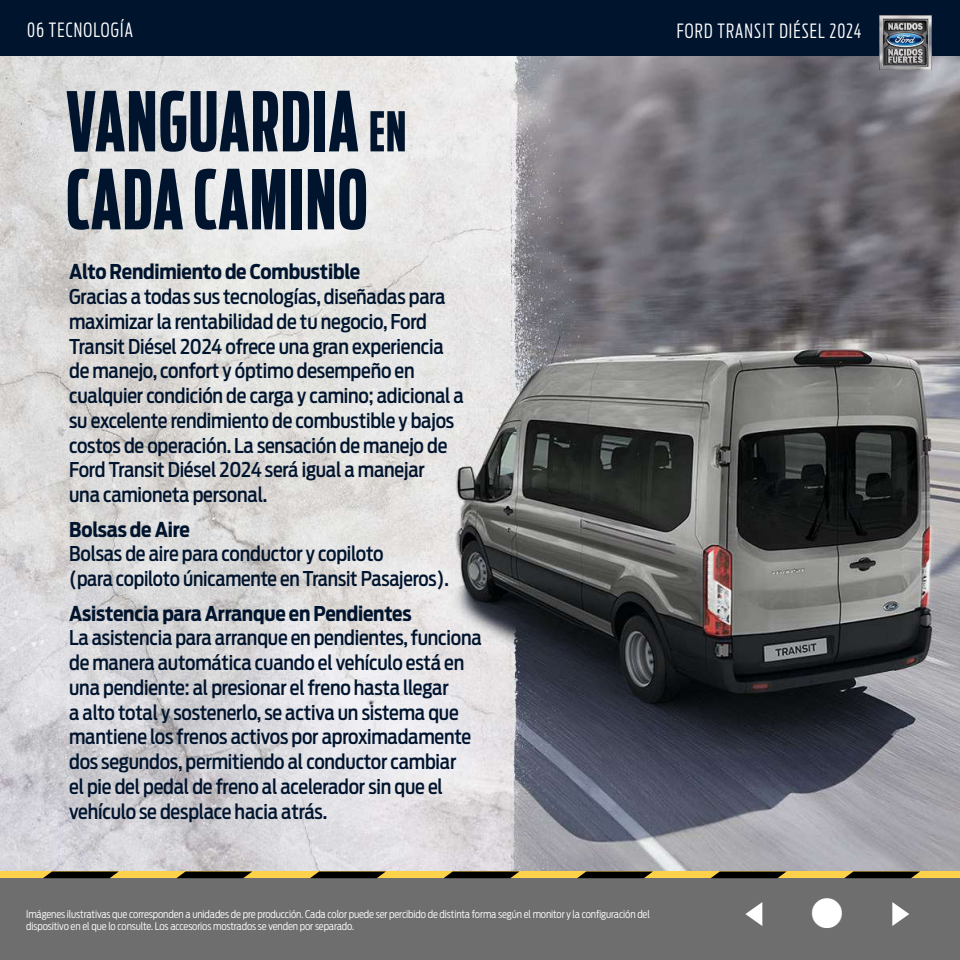
<style>
.page{position:relative;width:960px;height:960px;background:#fff}
.page>*{position:absolute;margin:0;border:0;box-sizing:border-box;transform-origin:0 0}
.t1{font:700 81.38px/78px "Ford Antenna Comp";letter-spacing:.02em;color:#00142e}
.t2{font:38.25px "Webdings";color:#fff;scale:1.42 1}
.t3{font:500 20.25px/24.8px "Ford Antenna Cond";letter-spacing:-.01em;color:#00142e}
.t4{font:700 20.25px "Ford Antenna Cond";letter-spacing:-.01em;color:#00142e}
.t5{font:300 19.5px "Ford Antenna Extra Cond";letter-spacing:.06em;color:#fff}
.t6{font:300 10.5px/12.6px "Ford Antenna Cond";letter-spacing:-.01em;color:#fff}
.s1{font-size:54.3px}
</style>
<div class="page">
<img style="left:0;top:56px;width:960px;height:816px">
<div style="left:0;top:878px;width:960px;height:82px;background:#6e6e6e"></div>
<div style="left:0;top:0;width:960px;height:56px;background:#00142e"></div>
<img style="left:880px;top:15px;width:52px;height:55px">
<div style="left:0;top:872px;width:960px;height:6px;background:#fdd14a"></div>
<svg style="left:844px;top:872px;width:76px;height:6px"></svg>
<svg style="left:711px;top:872px;width:75px;height:6px"></svg>
<svg style="left:577px;top:872px;width:75px;height:6px"></svg>
<svg style="left:444px;top:872px;width:75px;height:6px"></svg>
<svg style="left:310px;top:872px;width:75px;height:6px"></svg>
<svg style="left:177px;top:872px;width:75px;height:6px"></svg>
<svg style="left:43px;top:872px;width:75px;height:6px"></svg>
<p class="t5" style="left:27px;top:14px;width:107px">06 TECNOLOGÍA</p>
<p class="t5" style="left:677px;top:15px;width:186px">FORD TRANSIT DIÉSEL 2024</p>
<h1 class="t1" style="left:66px;top:73px;width:341px">VANGUARDIA <span class="s1">EN<br></span>CADA CAMINO</h1>
<p class="t4" style="left:69px;top:254px;width:293px">Alto Rendimiento de Combustible</p>
<p class="t3" style="left:69px;top:282px;width:396px">Gracias a todas sus tecnologías, diseñadas para maximizar la rentabilidad de tu negocio, Ford Transit Diésel 2024 ofrece una gran experiencia de manejo, confort y óptimo desempeño en cualquier condición de carga y camino; adicional a su excelente rendimiento de combustible y bajos costos de operación. La sensación de manejo de Ford Transit Diésel 2024 será igual a manejar<br>una camioneta personal.</p>
<p class="t4" style="left:69px;top:511px;width:122px">Bolsas de Aire</p>
<p class="t3" style="left:69px;top:539px;width:381px">Bolsas de aire para conductor y copiloto<br>(para copiloto únicamente en Transit Pasajeros).</p>
<p class="t4" style="left:69px;top:595px;width:344px">Asistencia para Arranque en Pendientes</p>
<p class="t3" style="left:69px;top:623px;width:414px">La asistencia para arranque en pendientes, funciona de manera automática cuando el vehículo está en una pendiente: al presionar el freno hasta llegar<br>a alto total y sostenerlo, se activa un sistema que mantiene los frenos activos por aproximadamente dos segundos, permitiendo al conductor cambiar<br>el pie del pedal de freno al acelerador sin que el vehículo se desplace hacia atrás.</p>
<p class="t6" style="left:26px;top:906px;width:625px">Imágenes ilustrativas que corresponden a unidades de pre producción. Cada color puede ser percibido de distinta forma según el monitor y la configuración del dispositivo en el que lo consulte. Los accesorios mostrados se venden por separado.</p>
<h2 class="t2" style="left:732px;top:895px;width:138px">✓■ ✔</h2>
</div>
